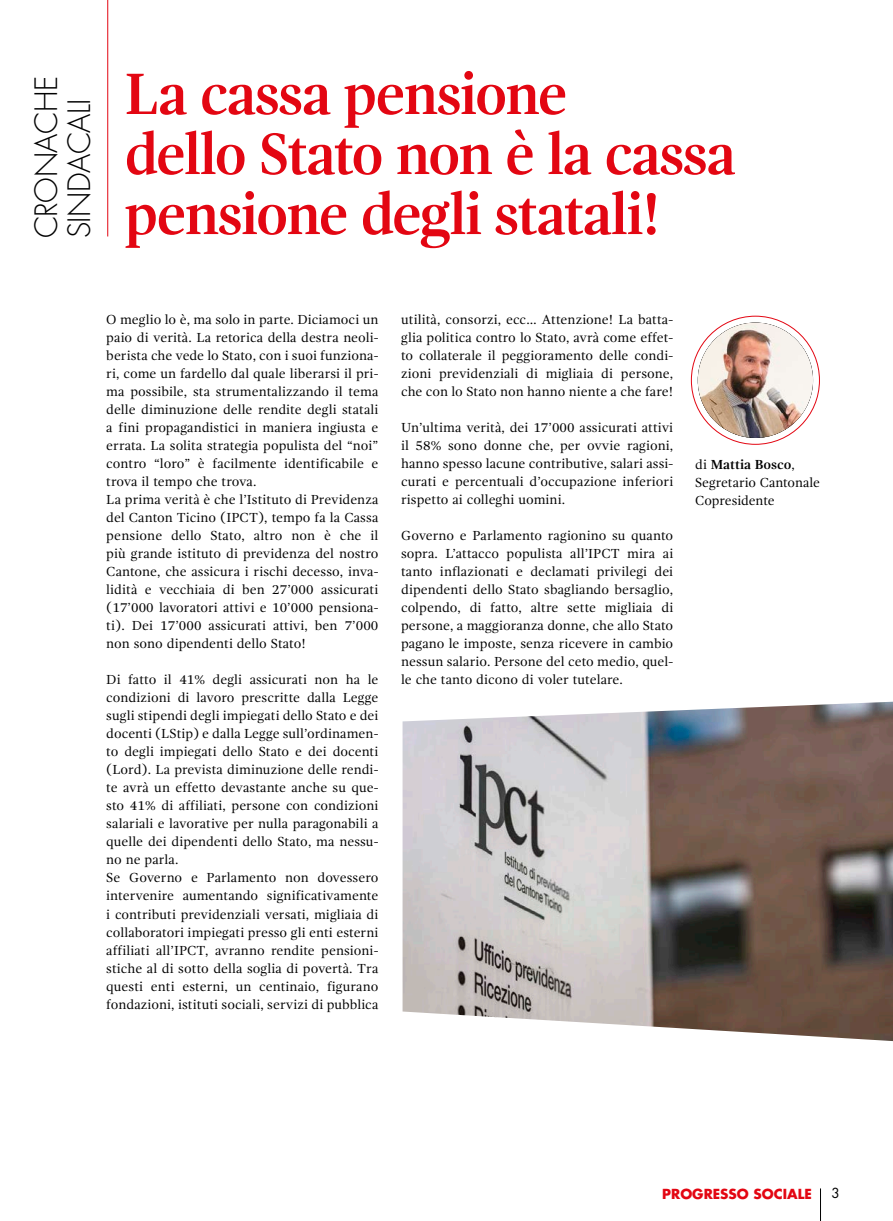
<style>
.page{position:relative;width:893px;height:1221px;background:#fff}
.page>*{position:absolute;margin:0;border:0;box-sizing:border-box;transform-origin:0 0}
.t1{font:700 60px/60px "Gandhi Serif";letter-spacing:-.035em;color:#e30612;scale:.96 1}
.t2{font:300 30px/33px "Futura Std";letter-spacing:-.015em;color:#000}
.t3{font:13.5px/18px "Gandhi Serif";letter-spacing:.005em;color:#000}
.t4{font:700 13.5px "Futura Std";color:#e30612}
.t5{font:13.5px "Futura Std";color:#000}
.s1{font-weight:700}
</style>
<div class="page">
<hr style="left:820px;top:1188px;width:1px;height:32px;background:#000">
<img style="left:403px;top:701px;width:490px;height:340px">
<img style="left:698px;top:322px;width:115px;height:116px">
<hr style="left:107px;top:0;width:1px;height:236px;background:#e30612">
<h2 class="t2" style="left:31px;top:238px;width:164px;rotate:-90deg">CRONACHE<br>SINDACALI</h2>
<h1 class="t1" style="left:124px;top:64px;width:639px">La cassa pensione<br>dello Stato non è la cassa</h1>
<h1 class="t1" style="left:124px;top:184px;width:561px">pensione degli statali!</h1>
<p class="t3" style="left:106px;top:311px;width:274px">O meglio lo è, ma solo in parte. Diciamoci un paio di verità. La retorica della destra neoli&shy;berista che vede lo Stato, con i suoi funziona&shy;ri, come un fardello dal quale liberarsi il pri&shy;ma possibile, sta strumentalizzando il tema delle diminuzione delle rendite degli statali a fini propagandistici in maniera ingiusta e errata. La solita strategia populista del “noi” contro “loro” è facilmente identificabile e trova il tempo che trova.<br>La prima verità è che l’Istituto di Previdenza del Canton Ticino (IPCT), tempo fa la Cassa pensione dello Stato, altro non è che il più grande istituto di previdenza del nostro Cantone, che assicura i rischi decesso, inva&shy;lidità e vecchiaia di ben 27’000 assicurati (17’000 lavoratori attivi e 10’000 pensiona&shy;ti). Dei 17’000 assicurati attivi, ben 7’000 non sono dipendenti dello Stato!</p>
<p class="t3" style="left:106px;top:671px;width:274px">Di fatto il 41% degli assicurati non ha le condizioni di lavoro prescritte dalla Legge sugli stipendi degli impiegati dello Stato e dei docenti (LStip) e dalla Legge sull’ordinamen&shy;to degli impiegati dello Stato e dei docenti (Lord). La prevista diminuzione delle rendi&shy;te avrà un effetto devastante anche su que&shy;sto 41% di affiliati, persone con condizioni salariali e lavorative per nulla paragonabili a quelle dei dipendenti dello Stato, ma nessu&shy;no ne parla.<br>Se Governo e Parlamento non dovessero intervenire aumentando significativamente i contributi previdenziali versati, migliaia di collaboratori impiegati presso gli enti esterni affiliati all’IPCT, avranno rendite pensioni&shy;stiche al di sotto della soglia di povertà. Tra questi enti esterni, un centinaio, figurano fondazioni, istituti sociali, servizi di pubblica</p>
<p class="t3" style="left:401px;top:310px;width:274px;text-align:justify">utilità, consorzi, ecc… Attenzione! La batta&shy;glia politica contro lo Stato, avrà come effet&shy;to collaterale il peggioramento delle condi&shy;zioni previdenziali di migliaia di persone, che con lo Stato non hanno niente a che fare!</p>
<p class="t3" style="left:401px;top:419px;width:274px;text-align:justify">Un’ultima verità, dei 17’000 assicurati attivi il 58% sono donne che, per ovvie ragioni, hanno spesso lacune contributive, salari assi&shy;curati e percentuali d’occupazione inferiori rispetto ai colleghi uomini.</p>
<p class="t3" style="left:401px;top:527px;width:274px;text-align:justify">Governo e Parlamento ragionino su quanto sopra. L’attacco populista all’IPCT mira ai tanto inflazionati e declamati privilegi dei dipendenti dello Stato sbagliando bersaglio, colpendo, di fatto, altre sette migliaia di persone, a maggioranza donne, che allo Stato pagano le imposte, senza ricevere in cambio nessun salario. Persone del ceto medio, quel&shy;le che tanto dicono di voler tutelare.</p>
<p class="t3" style="left:695px;top:455px;width:126px">di <span class="s1">Mattia Bosco</span>,<br>Segretario Cantonale<br>Copresidente</p>
<p class="t4" style="left:662px;top:1184px;width:151px">PROGRESSO SOCIALE</p>
<p class="t5" style="left:831px;top:1184px;width:10px">3</p>
</div>
